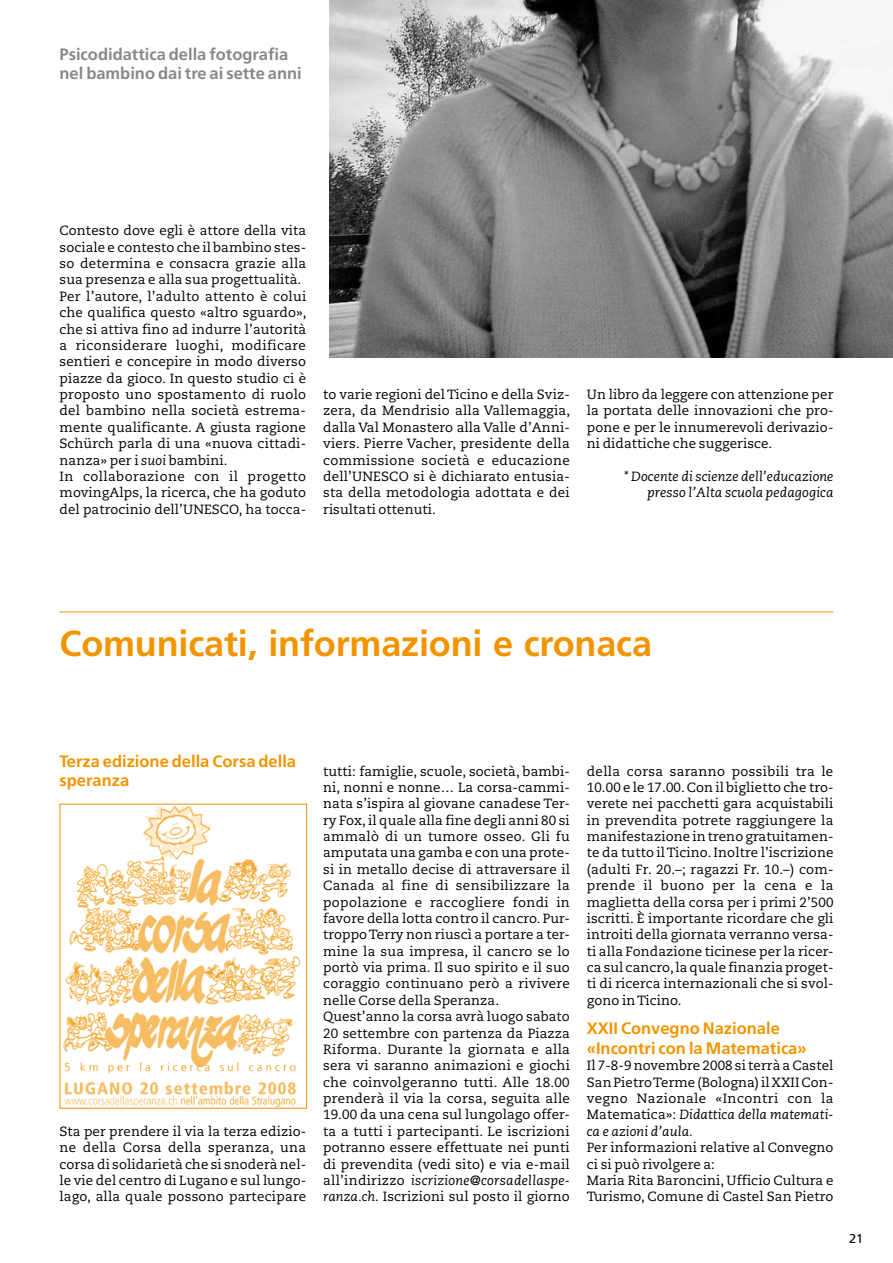
<style>
.page{position:relative;width:893px;height:1263px;background:#fff}
.page>*{position:absolute;margin:0;border:0;box-sizing:border-box;transform-origin:0 0}
.t1{font:700 36px "Frutiger";letter-spacing:-.005em;color:#f29400}
.t2{font:700 16.5px/19.5px "Frutiger";color:#f29400}
.t3{font:700 16.5px/19.5px "Frutiger";color:#87888a}
.t4{font:13.35px/16.4px "Caecilia";letter-spacing:.01em;color:#000;text-align:justify}
.t5{font:italic 13.35px/16.4px "Caecilia";letter-spacing:.01em;color:#000;text-align:right}
.t6{font:12.75px "Frutiger";color:#000}
.s1{font-style:italic}
</style>
<div class="page">
<img style="left:330px;top:0;width:563px;height:358px">
<img style="left:63px;top:806px;width:238px;height:301px">
<div style="left:60px;top:804px;width:247px;height:305px;border:1px solid #f29400"></div>
<hr style="left:60px;top:611px;width:773px;height:1px;background:#f29400">
<p class="t3" style="left:60px;top:44px;width:244px">Psicodidattica della fotografia nel bambino dai tre ai sette anni</p>
<p class="t4" style="left:60px;top:223px;width:249px;text-align:left">Contesto dove egli è attore della vita sociale e contesto che il bambino stes&shy;so determina e consacra grazie alla sua presenza e alla sua progettualità.<br>Per l’autore, l’adulto attento è colui che qualifica questo «altro sguardo», che si attiva fino ad indurre l’autorità a riconsiderare luoghi, modificare sentieri e concepire in modo diverso piazze da gioco. In questo studio ci è proposto uno spostamento di ruolo del bambino nella società estrema&shy;mente qualificante. A giusta ragione Schürch parla di una «nuova cittadi&shy;nanza» per i <span class="s1">suoi</span> bambini.<br>In collaborazione con il progetto movingAlps, la ricerca, che ha goduto del patrocinio dell’UNESCO, ha tocca-</p>
<p class="t4" style="left:323px;top:386px;width:248px">to varie regioni del Ticino e della Sviz&shy;zera, da Mendrisio alla Vallemaggia, dalla Val Monastero alla Valle d’Anni&shy;viers. Pierre Vacher, presidente della commissione società e educazione dell’UNESCO si è dichiarato entusia&shy;sta della metodologia adottata e dei risultati ottenuti.</p>
<p class="t4" style="left:587px;top:386px;width:248px">Un libro da leggere con attenzione per la portata delle innovazioni che pro&shy;pone e per le innumerevoli derivazio&shy;ni didattiche che suggerisce.</p>
<p class="t5" style="left:624px;top:468px;width:211px">* Docente di scienze dell’educazione presso l’Alta scuola pedagogica</p>
<p class="t1" style="left:60px;top:622px;width:594px">Comunicati, informazioni e cronaca</p>
<p class="t2" style="left:60px;top:751px;width:238px">Terza edizione della Corsa della speranza</p>
<p class="t4" style="left:60px;top:1123px;width:248px">Sta per prendere il via la terza edizio&shy;ne della Corsa della speranza, una corsa di solidarietà che si snoderà nel&shy;le vie del centro di Lugano e sul lungo&shy;lago, alla quale possono partecipare</p>
<p class="t4" style="left:323px;top:763px;width:248px;text-align:left">tutti: famiglie, scuole, società, bambi&shy;ni, nonni e nonne… La corsa-cammi&shy;nata s’ispira al giovane canadese Ter&shy;ry Fox, il quale alla fine degli anni 80 si ammalò di un tumore osseo. Gli fu amputata una gamba e con una prote&shy;si in metallo decise di attraversare il Canada al fine di sensibilizzare la popolazione e raccogliere fondi in favore della lotta contro il cancro. Pur&shy;troppo Terry non riuscì a portare a ter&shy;mine la sua impresa, il cancro se lo portò via prima. Il suo spirito e il suo coraggio continuano però a rivivere nelle Corse della Speranza.<br>Quest’anno la corsa avrà luogo sabato 20 settembre con partenza da Piazza Riforma. Durante la giornata e alla sera vi saranno animazioni e giochi che coinvolgeranno tutti. Alle 18.00 prenderà il via la corsa, seguita alle 19.00 da una cena sul lungolago offer&shy;ta a tutti i partecipanti. Le iscrizioni potranno essere effettuate nei punti di prevendita (vedi sito) e via e-mail all’indirizzo <span class="s1">iscrizione@corsadellaspe&shy;ranza.ch</span>. Iscrizioni sul posto il giorno</p>
<p class="t4" style="left:587px;top:763px;width:248px">della corsa saranno possibili tra le 10.00 e le 17.00. Con il biglietto che tro&shy;verete nei pacchetti gara acquistabili in prevendita potrete raggiungere la manifestazione in treno gratuitamen&shy;te da tutto il Ticino. Inoltre l’iscrizione (adulti Fr. 20.–; ragazzi Fr. 10.–) com&shy;prende il buono per la cena e la maglietta della corsa per i primi 2’500 iscritti. È importante ricordare che gli introiti della giornata verranno versa&shy;ti alla Fondazione ticinese per la ricer&shy;ca sul cancro, la quale finanzia proget&shy;ti di ricerca internazionali che si svol&shy;gono in Ticino.</p>
<p class="t2" style="left:587px;top:1018px;width:221px">XXII Convegno Nazionale «Incontri con la Matematica»</p>
<p class="t4" style="left:587px;top:1058px;width:248px;text-align:left">Il 7-8-9 novembre 2008 si terrà a Castel San Pietro Terme (Bologna) il XXII Con&shy;vegno Nazionale «Incontri con la Matematica»: <span class="s1">Didattica della matemati&shy;ca e azioni d’aula.<br></span>Per informazioni relative al Convegno ci si può rivolgere a:<br>Maria Rita Baroncini, Ufficio Cultura e Turismo, Comune di Castel San Pietro</p>
<p class="t6" style="left:849px;top:1231px;width:16px">21</p>
</div>
